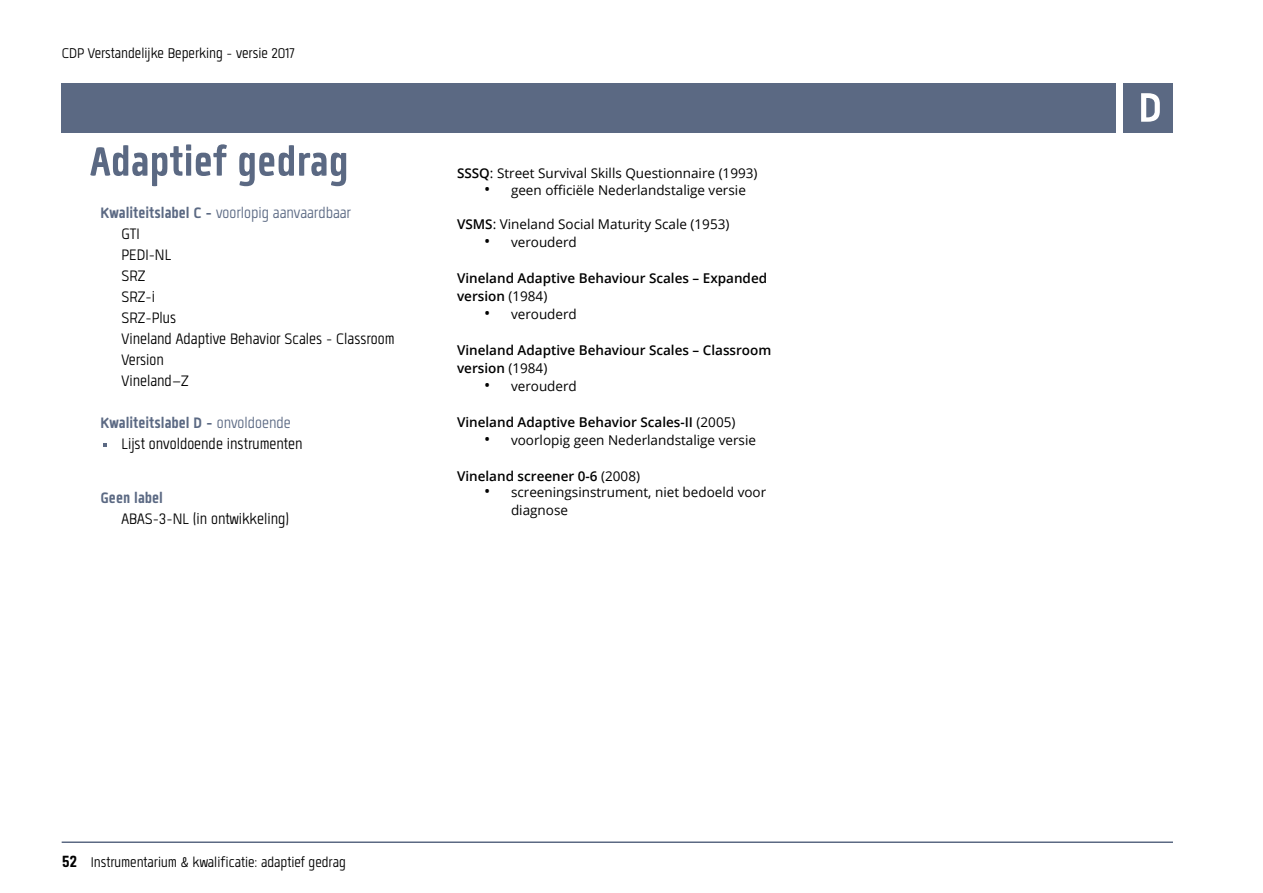
<style>
.page{position:relative;width:1263px;height:893px;background:#fff}
.page>*{position:absolute;margin:0;border:0;box-sizing:border-box;transform-origin:0 0}
.t1{font:700 57px "Quan Slim";color:#5b6983}
.t2{font:700 57px "Quan Slim";color:#fff}
.t3{font:21px/21px "Quan Slim";color:#000}
.t4{font:700 21px "Quan Slim";color:#5b6983}
.t5{font:19.5px "Quan Slim";color:#000}
.t6{font:13.5px/18px "Open Sans";color:#000}
.t7{font:600 13.5px/18px "Open Sans";color:#000}
.s1{font-weight:700;color:#5b6983}
.s2{color:#5b6983}
.s3{font-weight:600}
.s4{font-size:16.5px}
.s5{font-weight:400}
.s6{font-weight:700;font-size:22.5px}
</style>
<div class="page">
<div style="left:62px;top:83px;width:1054px;height:50px;background:#5b6983"></div>
<div style="left:1123px;top:83px;width:50px;height:50px;background:#5b6983"></div>
<hr style="left:62px;top:841px;width:1111px;height:2px;background:#5b6983">
<h3 class="t5" style="left:62px;top:44px;width:234px">CDP Verstandelijke Beperking - versie 2017</h3>
<h1 class="t1" style="left:90px;top:134px;width:260px">Adaptief gedrag</h1>
<h2 class="t3" style="left:122px;top:202px;width:274px;text-indent:-21px"><span class="s1">Kwaliteitslabel C -</span> <span class="s2">voorlopig aanvaardbaar<br></span>GTI<br>PEDI-NL<br>SRZ<br>SRZ-i<br>SRZ-Plus<br>Vineland Adaptive Behavior Scales - Classroom<br>Version<br>Vineland–Z</h2>
<h2 class="t3" style="left:122px;top:412px;width:183px;text-indent:-21px"><span class="s1">Kwaliteitslabel D -</span> <span class="s2">onvoldoende<br></span>Lijst onvoldoende instrumenten</h2>
<h2 class="t4" style="left:100px;top:487px;width:64px">Geen label</h2>
<h2 class="t3" style="left:122px;top:508px;width:169px">ABAS-3-NL (in ontwikkeling)</h2>
<p class="t6" style="left:457px;top:164px;width:302px"><span class="s3">SSSQ</span>: Street Survival Skills Questionnaire (1993)</p>
<p class="t6" style="left:484px;top:180px;width:263px"><span class="s4">•</span> geen officiële Nederlandstalige versie</p>
<p class="t6" style="left:457px;top:214px;width:274px"><span class="s3">VSMS</span>: Vineland Social Maturity Scale (1953)</p>
<p class="t6" style="left:484px;top:232px;width:94px"><span class="s4">•</span> verouderd</p>
<p class="t7" style="left:457px;top:269px;width:312px">Vineland Adaptive Behaviour Scales – Expanded version <span class="s5">(1984)</span></p>
<p class="t6" style="left:484px;top:304px;width:94px"><span class="s4">•</span> verouderd</p>
<p class="t7" style="left:457px;top:341px;width:316px">Vineland Adaptive Behaviour Scales – Classroom version <span class="s5">(1984)</span></p>
<p class="t6" style="left:484px;top:376px;width:94px"><span class="s4">•</span> verouderd</p>
<p class="t7" style="left:457px;top:413px;width:280px">Vineland Adaptive Behavior Scales-II <span class="s5">(2005)</span></p>
<p class="t6" style="left:484px;top:430px;width:273px"><span class="s4">•</span> voorlopig geen Nederlandstalige versie</p>
<p class="t7" style="left:457px;top:467px;width:185px">Vineland screener 0-6 <span class="s5">(2008)</span></p>
<p class="t6" style="left:511px;top:483px;width:257px;text-indent:-27px"><span class="s4">•</span> screeningsinstrument, niet bedoeld voor diagnose</p>
<h3 class="t5" style="left:62px;top:853px;width:286px"><span class="s6">52</span> Instrumentarium &amp; kwalificatie: adaptief gedrag</h3>
<h1 class="t2" style="left:1138px;top:80px;width:25px">D</h1>
</div>
